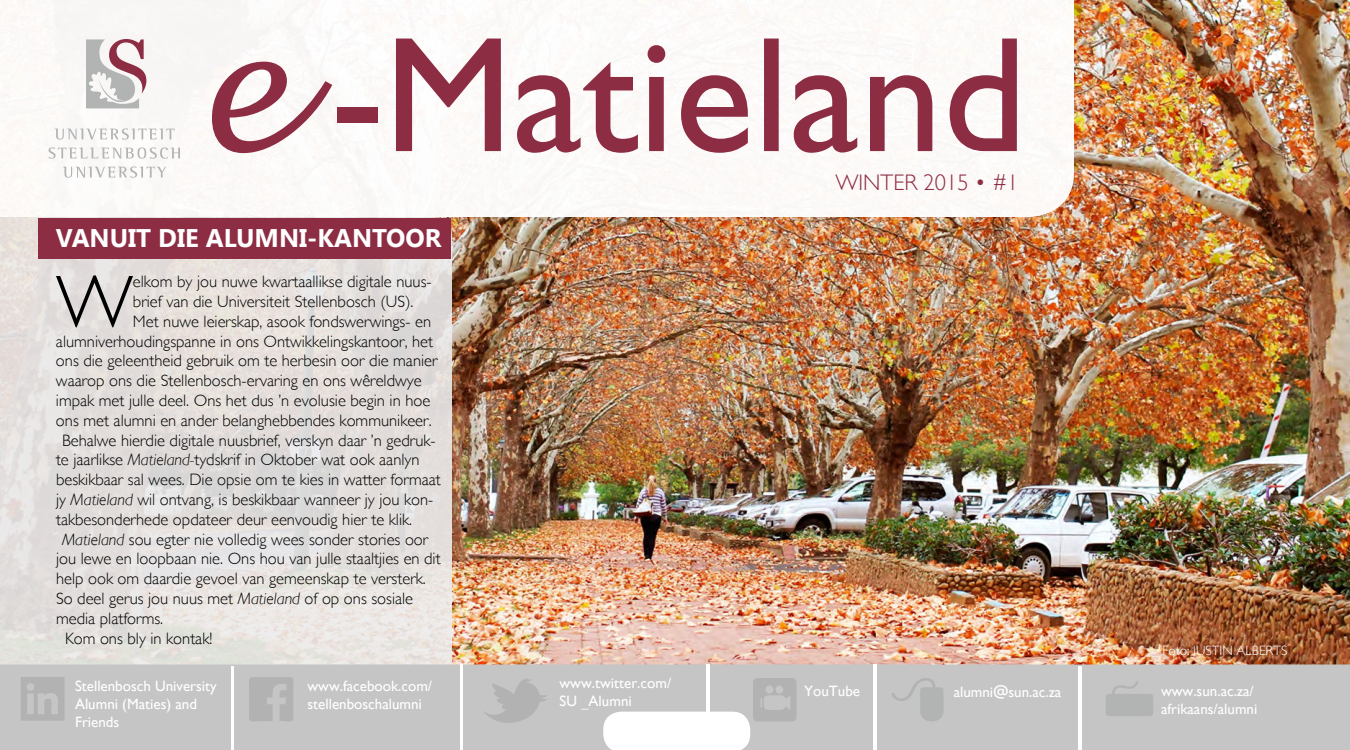
<style>
.page{position:relative;width:1350px;height:750px;background:#fff}
.page>*{position:absolute;margin:0;border:0;box-sizing:border-box;transform-origin:0 0}
.t1{font:165px "Gill Sans";color:#8d2d43}
.t2{font:300 74.55px "Gill Sans";color:#000}
.t3{font:700 25.5px "Segoe UI";color:#fff}
.t4{font:300 22.5px "Gill Sans";color:#8d2d43}
.t5{font:300 16.5px "Gill Sans";color:#000}
.t6{font:15px/18px "Gill Sans";color:#fff}
.t7{font:300 13.5px "Gill Sans";color:#fff}
.s1{font-family:"Lucida Handwriting";font-style:italic}
.s2{font-style:italic}
</style>
<div class="page">
<img style="left:452px;top:0;width:898px;height:664px">
<svg style="left:0;top:217px;width:452px;height:447px;background:#e4dfdd"></svg>
<div style="left:0;top:664px;width:1350px;height:86px;background:#c5c5c5"></div>
<svg style="left:460px;top:664px;width:4px;height:86px"></svg>
<hr style="left:706px;top:665px;width:4px;height:85px;background:#fff">
<hr style="left:874px;top:664px;width:3px;height:86px;background:#fff">
<hr style="left:231px;top:666px;width:3px;height:84px;background:#fff">
<svg style="left:249px;top:676px;width:45px;height:46px;background:#b7b6b6"></svg>
<svg style="left:483px;top:678px;width:65px;height:45px;background:#bcbbbb"></svg>
<svg style="left:20px;top:677px;width:45px;height:44px;background:#b7b7b7"></svg>
<svg style="left:892px;top:678px;width:52px;height:43px;background:#bdbdbd"></svg>
<svg style="left:1106px;top:681px;width:47px;height:35px;background:#b8b8b8"></svg>
<svg style="left:0;top:0;width:1074px;height:217px"></svg>
<svg style="left:63px;top:167px;width:103px;height:11px"></svg>
<svg style="left:49px;top:147px;width:131px;height:12px"></svg>
<svg style="left:55px;top:128px;width:120px;height:12px"></svg>
<svg style="left:86px;top:39px;width:61px;height:69px"></svg>
<div style="left:38px;top:218px;width:413px;height:41px;background:#8d2d43"></div>
<hr style="left:1079px;top:666px;width:3px;height:84px;background:#fff">
<svg style="left:603px;top:678px;width:193px;height:72px"></svg>
<h1 class="t1" style="left:192px;top:-1px;width:836px"><span class="s1">e</span> -Matieland</h1>
<h3 class="t4" style="left:835px;top:170px;width:185px">WINTER 2015 • #1</h3>
<h3 class="t3" style="left:56px;top:220px;width:387px">VANUIT DIE ALUMNI-KANTOOR</h3>
<h2 class="t2" style="left:56px;top:259px;width:78px">W</h2>
<p class="t5" style="left:133px;top:272px;width:300px">elkom by jou nuwe kwartaallikse digitale nuus-</p>
<p class="t5" style="left:133px;top:292px;width:282px">brief van die Universiteit Stellenbosch (US).</p>
<p class="t5" style="left:133px;top:312px;width:300px">Met nuwe leierskap, asook fondswerwings- en</p>
<p class="t5" style="left:56px;top:332px;width:379px">alumniverhoudingspanne in ons Ontwikkelingskantoor, het</p>
<p class="t5" style="left:56px;top:351px;width:383px">ons die geleentheid gebruik om te herbesin oor die manier</p>
<p class="t5" style="left:56px;top:371px;width:367px">waarop ons die Stellenbosch-ervaring en ons wêreldwye</p>
<p class="t5" style="left:56px;top:391px;width:376px">impak met julle deel. Ons het dus ’n evolusie begin in hoe</p>
<p class="t5" style="left:56px;top:411px;width:377px">ons met alumni en ander belanghebbendes kommunikeer.</p>
<p class="t5" style="left:62px;top:431px;width:375px">Behalwe hierdie digitale nuusbrief, verskyn daar ’n gedruk-</p>
<p class="t5" style="left:56px;top:450px;width:365px">te jaarlikse <span class="s2">Matieland-</span>tydskrif in Oktober wat ook aanlyn</p>
<p class="t5" style="left:56px;top:470px;width:386px">beskikbaar sal wees. Die opsie om te kies in watter formaat</p>
<p class="t5" style="left:56px;top:490px;width:379px">jy <span class="s2">Matieland</span> wil ontvang, is beskikbaar wanneer jy jou kon-</p>
<p class="t5" style="left:56px;top:510px;width:358px">takbesonderhede opdateer deur eenvoudig hier te klik.</p>
<p class="t5" style="left:62px;top:530px;width:368px"><span class="s2">Matieland</span> sou egter nie volledig wees sonder stories oor</p>
<p class="t5" style="left:56px;top:549px;width:386px">jou lewe en loopbaan nie. Ons hou van julle staaltjies en dit</p>
<p class="t5" style="left:56px;top:569px;width:371px">help ook om daardie gevoel van gemeenskap te versterk.</p>
<p class="t5" style="left:56px;top:589px;width:359px">So deel gerus jou nuus met <span class="s2">Matieland</span> of op ons sosiale</p>
<p class="t5" style="left:56px;top:609px;width:109px">media platforms.</p>
<p class="t5" style="left:65px;top:629px;width:149px">Kom ons bly in kontak!</p>
<p class="t7" style="left:1162px;top:642px;width:126px">Foto: JUSTIN ALBERTS</p>
<p class="t6" style="left:308px;top:677px;width:126px">www.facebook.com/ stellenboschalumni</p>
<p class="t6" style="left:560px;top:674px;width:113px">www.twitter.com/<br>SU _Alumni</p>
<p class="t6" style="left:75px;top:677px;width:143px">Stellenbosch University<br>Alumni (Maties) and<br>Friends</p>
<p class="t6" style="left:954px;top:683px;width:109px">alumni@sun.ac.za</p>
<p class="t6" style="left:1161px;top:682px;width:98px">www.sun.ac.za/ afrikaans/alumni</p>
<p class="t6" style="left:804px;top:682px;width:58px">YouTube</p>
</div>
